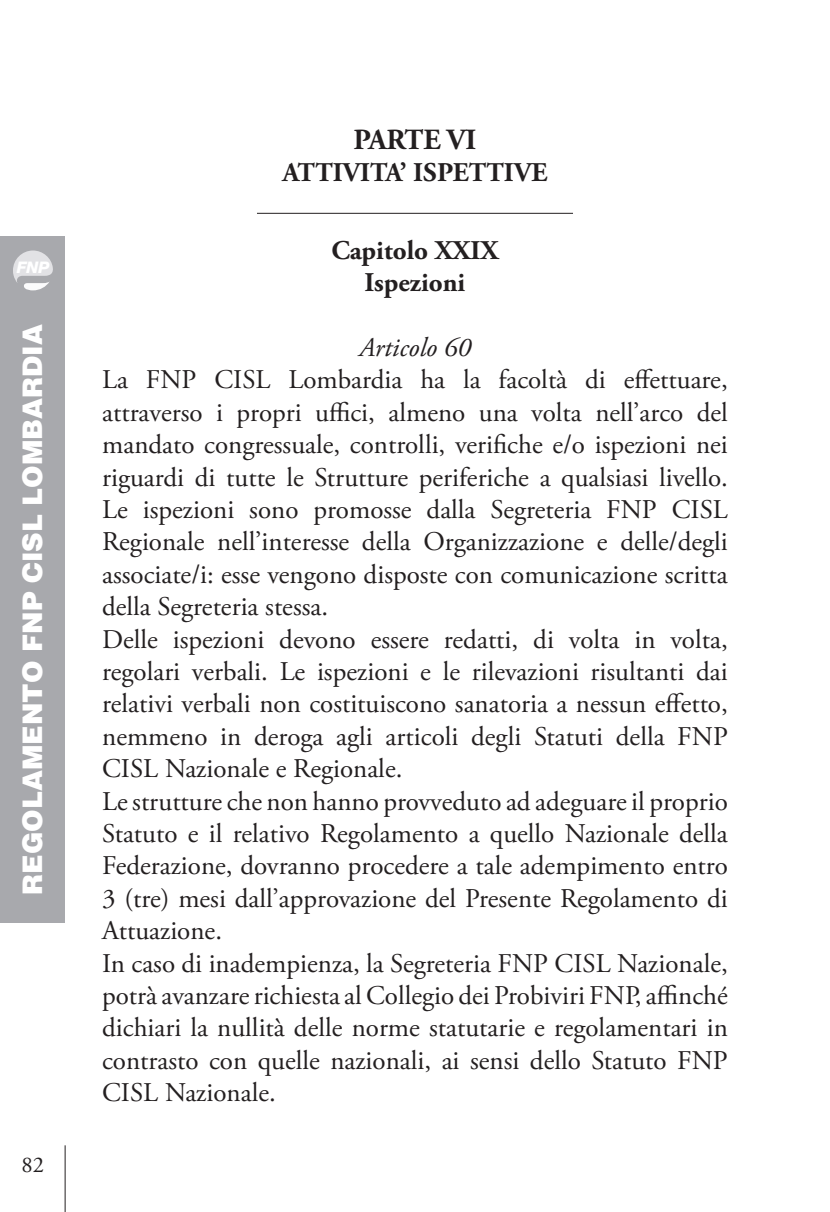
<style>
.page{position:relative;width:830px;height:1212px;background:#fff}
.page>*{position:absolute;margin:0;border:0;box-sizing:border-box;transform-origin:0 0}
.t1{font:700 29.25px "Adobe Garamond Pro";color:#231f20}
.t2{font:27px/32.4px "Adobe Garamond Pro";color:#231f20;text-align:justify}
.t3{font:700 27px "Adobe Garamond Pro";color:#231f20}
.t4{font:900 27px "Helvetica LT Std";color:#fff}
.t5{font:italic 27px "Adobe Garamond Pro";color:#231f20}
.t6{font:22.5px "Adobe Garamond Pro";color:#231f20}
.t7{font:italic 800 15.97px "Helvetica Neue LT Std";color:#fff}
</style>
<div class="page">
<hr style="left:65px;top:1145px;width:1px;height:67px;background:#231f20">
<div style="left:0;top:236px;width:65px;height:686px;background:#a8a9ad"></div>
<svg style="left:13px;top:250px;width:40px;height:40px"></svg>
<hr style="left:257px;top:213px;width:315px;height:1px;background:#231f20">
<p class="t7" style="left:17px;top:257px;width:34px">FNP</p>
<p class="t4" style="left:15px;top:895px;width:572px;rotate:-90deg">REGOLAMENTO FNP CISL LOMBARDIA</p>
<p class="t6" style="left:21px;top:1152px;width:24px">82</p>
<p class="t1" style="left:353px;top:122px;width:124px">PARTE VI</p>
<p class="t3" style="left:282px;top:157px;width:266px">ATTIVITA’ ISPETTIVE</p>
<p class="t3" style="left:331px;top:234px;width:169px">Capitolo XXIX</p>
<p class="t3" style="left:364px;top:267px;width:102px">Ispezioni</p>
<p class="t5" style="left:359px;top:331px;width:113px">Articolo 60</p>
<p class="t2" style="left:102px;top:365px;width:627px">La FNP CISL Lombardia ha la facoltà di effettuare, attraverso i propri uffici, almeno una volta nell’arco del mandato congressuale, controlli, verifiche e/o ispezioni nei riguardi di tutte le Strutture periferiche a qualsiasi livello.<br>Le ispezioni sono promosse dalla Segreteria FNP CISL Regionale nell’interesse della Organizzazione e delle/degli associate/i: esse vengono disposte con comunicazione scritta della Segreteria stessa.</p>
<p class="t2" style="left:102px;top:624px;width:627px">Delle ispezioni devono essere redatti, di volta in volta, regolari verbali. Le ispezioni e le rilevazioni risultanti dai relativi verbali non costituiscono sanatoria a nessun effetto, nemmeno in deroga agli articoli degli Statuti della FNP CISL Nazionale e Regionale.</p>
<p class="t2" style="left:102px;top:786px;width:627px">Le strutture che non hanno provveduto ad adeguare il proprio Statuto e il relativo Regolamento a quello Nazionale della Federazione, dovranno procedere a tale adempimento entro 3 (tre) mesi dall’approvazione del Presente Regolamento di Attuazione.</p>
<p class="t2" style="left:102px;top:948px;width:627px">In caso di inadempienza, la Segreteria FNP CISL Nazionale, potrà avanzare richiesta al Collegio dei Probiviri FNP, affinché dichiari la nullità delle norme statutarie e regolamentari in contrasto con quelle nazionali, ai sensi dello Statuto FNP CISL Nazionale.</p>
</div>
